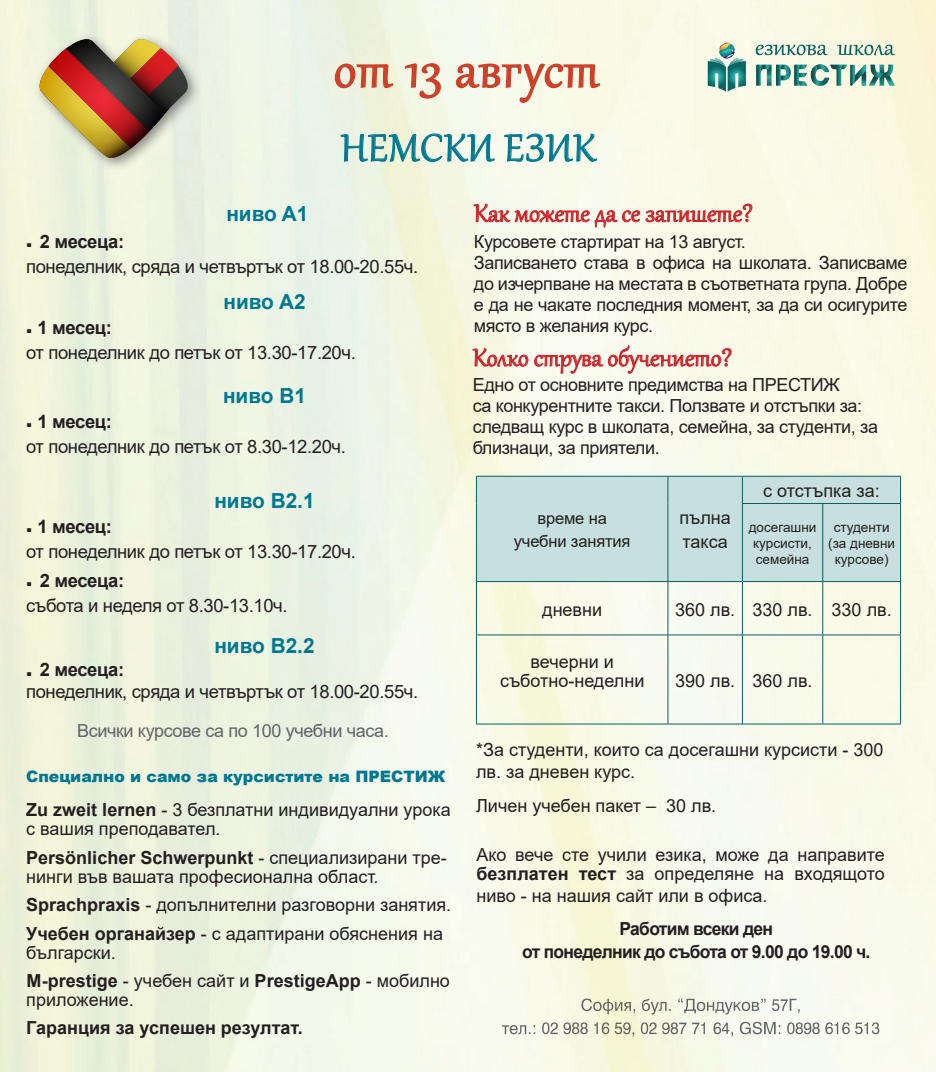
<style>
.page{position:relative;width:936px;height:1072px;background:#fff}
.page>*{position:absolute;margin:0;border:0;box-sizing:border-box;transform-origin:0 0}
.t1{font:63px "Gabriola";letter-spacing:.02em;color:#ce4028}
.t2{font:46.5px "Gabriola";letter-spacing:.03em;color:#007893}
.t3{font:30px "Gabriola";color:#d1232a}
.t4{font:700 20.85px "Arial";color:#007893}
.t5{font:18.45px/25px "Arial";letter-spacing:-.02em;color:#231f20}
.t6{font:18px/21px "Arial";letter-spacing:-.01em;color:#231f20}
.t7{font:700 18px/22.8px "Arial";letter-spacing:-.04em;color:#231f20;text-align:center}
.t8{font:18px "Arial";letter-spacing:-.02em;color:#636366}
.t9{font:700 18px "Arial";color:#231f20}
.t10{font:16.5px/23.5px "Arial";letter-spacing:-.01em;color:#231f20;text-align:center}
.t11{font:900 15.75px "Arial";color:#007893}
.t12{font:13.5px/16.2px "Arial";color:#231f20;text-align:center}
.s1{font-weight:900;font-size:18.75px}
.s2{font-weight:700}
</style>
<div class="page">
<img style="left:0;top:0;width:935px;height:1071px">
<svg style="left:502px;top:1021px;width:377px;height:15px"></svg>
<svg style="left:581px;top:998px;width:218px;height:16px"></svg>
<svg style="left:472px;top:348px;width:56px;height:19px"></svg>
<svg style="left:534px;top:345px;width:197px;height:29px"></svg>
<svg style="left:473px;top:203px;width:279px;height:25px;background:#efccc1"></svg>
<img style="left:696px;top:28px;width:210px;height:72px">
<svg style="left:334px;top:63px;width:60px;height:26px;background:#e3bda6"></svg>
<svg style="left:403px;top:62px;width:39px;height:37px"></svg>
<svg style="left:455px;top:58px;width:146px;height:46px;background:#efd7c6"></svg>
<div style="left:33px;top:33px;width:169px;height:139px;background:#231f20;opacity:.5"></div>
<svg style="left:37px;top:35px;width:155px;height:124px;background:#b08c6d"></svg>
<svg style="left:340px;top:132px;width:155px;height:30px;background:#c0dbd2"></svg>
<svg style="left:504px;top:133px;width:93px;height:29px;background:#c1dcd6"></svg>
<div style="left:477px;top:477px;width:423px;height:104px;background:#c7dfdf"></div>
<hr style="left:476px;top:476px;width:192px;height:1px;background:#0b5e60">
<svg style="left:476px;top:476px;width:1px;height:27px"></svg>
<hr style="left:668px;top:476px;width:74px;height:1px;background:#0b5e60">
<svg style="left:667px;top:476px;width:1px;height:27px"></svg>
<hr style="left:476px;top:503px;width:1px;height:78px;background:#0b5e60">
<hr style="left:667px;top:503px;width:1px;height:78px;background:#0b5e60">
<hr style="left:742px;top:476px;width:80px;height:1px;background:#0b5e60">
<svg style="left:742px;top:476px;width:1px;height:27px"></svg>
<hr style="left:822px;top:476px;width:78px;height:1px;background:#0b5e60">
<svg style="left:900px;top:476px;width:1px;height:27px"></svg>
<hr style="left:742px;top:503px;width:80px;height:1px;background:#0b5e60">
<hr style="left:742px;top:504px;width:1px;height:77px;background:#0b5e60">
<hr style="left:822px;top:503px;width:78px;height:1px;background:#0b5e60">
<hr style="left:822px;top:504px;width:1px;height:77px;background:#0b5e60">
<hr style="left:900px;top:504px;width:1px;height:77px;background:#0b5e60">
<hr style="left:476px;top:581px;width:192px;height:1px;background:#0b5e60">
<hr style="left:476px;top:582px;width:1px;height:52px;background:#0b5e60">
<hr style="left:668px;top:581px;width:74px;height:1px;background:#0b5e60">
<hr style="left:667px;top:582px;width:1px;height:52px;background:#0b5e60">
<hr style="left:742px;top:581px;width:80px;height:1px;background:#0b5e60">
<hr style="left:742px;top:582px;width:1px;height:52px;background:#0b5e60">
<hr style="left:822px;top:581px;width:78px;height:1px;background:#0b5e60">
<hr style="left:822px;top:582px;width:1px;height:52px;background:#0b5e60">
<hr style="left:900px;top:582px;width:1px;height:52px;background:#0b5e60">
<hr style="left:476px;top:635px;width:1px;height:88px;background:#0b5e60">
<hr style="left:667px;top:635px;width:1px;height:88px;background:#0b5e60">
<hr style="left:742px;top:635px;width:1px;height:88px;background:#0b5e60">
<hr style="left:822px;top:635px;width:1px;height:88px;background:#0b5e60">
<hr style="left:900px;top:635px;width:1px;height:88px;background:#0b5e60">
<hr style="left:476px;top:634px;width:192px;height:1px;background:#0b5e60">
<hr style="left:668px;top:634px;width:74px;height:1px;background:#0b5e60">
<hr style="left:742px;top:634px;width:80px;height:1px;background:#0b5e60">
<hr style="left:822px;top:634px;width:78px;height:1px;background:#0b5e60">
<hr style="left:476px;top:723px;width:192px;height:1px;background:#0b5e60">
<hr style="left:668px;top:723px;width:74px;height:1px;background:#0b5e60">
<hr style="left:742px;top:723px;width:80px;height:1px;background:#0b5e60">
<hr style="left:822px;top:723px;width:78px;height:1px;background:#0b5e60">
<h1 class="t1" style="left:334px;top:28px;width:266px">от 13 август</h1>
<h2 class="t2" style="left:341px;top:117px;width:256px">НЕМСКИ ЕЗИК</h2>
<p class="t4" style="left:226px;top:199px;width:84px">ниво A1</p>
<p class="t5" style="left:26px;top:229px;width:393px"><span class="s1">.</span> <span class="s2">2 месецa:<br></span>понеделник, сряда и четвъртък от 18.00-20.55ч.</p>
<p class="t4" style="left:223px;top:286px;width:84px">ниво A2</p>
<p class="t5" style="left:26px;top:314px;width:331px"><span class="s1">.</span> <span class="s2">1 месец:<br></span>от понеделник до петък от 13.30-17.20ч.</p>
<p class="t4" style="left:223px;top:380px;width:84px">ниво B1</p>
<p class="t5" style="left:26px;top:408px;width:321px"><span class="s1">.</span> <span class="s2">1 месец:<br></span>от понеделник до петък от 8.30-12.20ч.</p>
<p class="t4" style="left:214px;top:486px;width:102px">ниво B2.1</p>
<p class="t5" style="left:26px;top:514px;width:331px"><span class="s1">.</span> <span class="s2">1 месец:<br></span>от понеделник до петък от 13.30-17.20ч.</p>
<p class="t5" style="left:26px;top:568px;width:263px"><span class="s1">.</span> <span class="s2">2 месецa:<br></span>събота и неделя от 8.30-13.10ч.</p>
<p class="t4" style="left:214px;top:630px;width:102px">ниво B2.2</p>
<p class="t5" style="left:26px;top:658px;width:393px;line-height:22px"><span class="s1">.</span> <span class="s2">2 месецa:<br></span>понеделник, сряда и четвъртък от 18.00-20.55ч.</p>
<p class="t8" style="left:77px;top:718px;width:313px">Всички курсове са по 100 учебни часа.</p>
<p class="t11" style="left:26px;top:765px;width:420px">Специално и само за курсистите на ПРЕСТИЖ</p>
<p class="t6" style="left:26px;top:800px;width:426px;line-height:18.8px"><span class="s2">Zu zweit lernen</span> - 3 безплатни индивидуални урока с вашия преподавател.</p>
<p class="t6" style="left:26px;top:848px;width:422px;line-height:18.8px"><span class="s2">Persönlicher Schwerpunkt</span> - специализирани тре&shy;нинги във вашата професионална област.</p>
<p class="t6" style="left:26px;top:890px;width:426px;line-height:28.3px"><span class="s2">Sprachpraxis</span> - допълнителни разговорни занятия.<br><span class="s2">Учебен органайзер</span> - с адаптирани обяснения на</p>
<p class="t6" style="left:26px;top:938px;width:425px;line-height:28.3px">български.<br><span class="s2">M-prestige</span> - учебен сайт и <span class="s2">PrestigeApp</span> - мобилно</p>
<p class="t6" style="left:26px;top:988px;width:109px">приложение.</p>
<p class="t9" style="left:26px;top:1015px;width:278px">Гаранция за успешен резултат.</p>
<h3 class="t3" style="left:474px;top:193px;width:280px">Как можете да се запишете?</h3>
<p class="t6" style="left:474px;top:231px;width:435px">Курсовете стартират на 13 август.<br>Записването става в офиса на школата. Записваме до изчерпване на местата в съответната група. Добре е да не чакате последния момент, за да си осигурите място в желания курс.</p>
<h3 class="t3" style="left:472px;top:338px;width:261px">Колко струва обучението?</h3>
<p class="t6" style="left:472px;top:374px;width:407px">Едно от основните предимства на ПРЕСТИЖ<br>са конкурентните такси. Ползвате и отстъпки за: следващ курс в школата, семейна, за студенти, за близнаци, за приятели.</p>
<p class="t10" style="left:514px;top:506px;width:118px">време на учебни занятия</p>
<p class="t6" style="left:679px;top:506px;width:53px;line-height:23.5px">пълна такса</p>
<p class="t6" style="left:763px;top:480px;width:118px">с отстъпка за:</p>
<p class="t12" style="left:748px;top:519px;width:69px">досегашни курсисти, семейна</p>
<p class="t12" style="left:828px;top:519px;width:68px">студенти (за дневни курсове)</p>
<p class="t6" style="left:542px;top:598px;width:61px">дневни</p>
<p class="t6" style="left:675px;top:598px;width:218px">360 лв. 330 лв. 330 лв.</p>
<p class="t6" style="left:500px;top:652px;width:146px;line-height:18.9px;text-align:center">вечерни и съботно-неделни</p>
<p class="t6" style="left:675px;top:670px;width:139px">390 лв. 360 лв.</p>
<p class="t6" style="left:476px;top:738px;width:409px;line-height:22.5px">*За студенти, които са досегашни курсисти - 300 лв. за дневен курс.</p>
<p class="t6" style="left:476px;top:794px;width:242px">Личен учебен пакет – 30 лв.</p>
<p class="t6" style="left:476px;top:846px;width:410px;line-height:18px">Ако вече сте учили езика, може да направите <span class="s2">безплатен тест</span> за определяне на входящото</p>
<p class="t6" style="left:476px;top:885px;width:292px">ниво - на нашия сайт или в офиса.</p>
<p class="t7" style="left:522px;top:917px;width:350px">Работим всеки ден<br>от понеделник до събота от 9.00 до 19.00 ч.</p>
</div>
